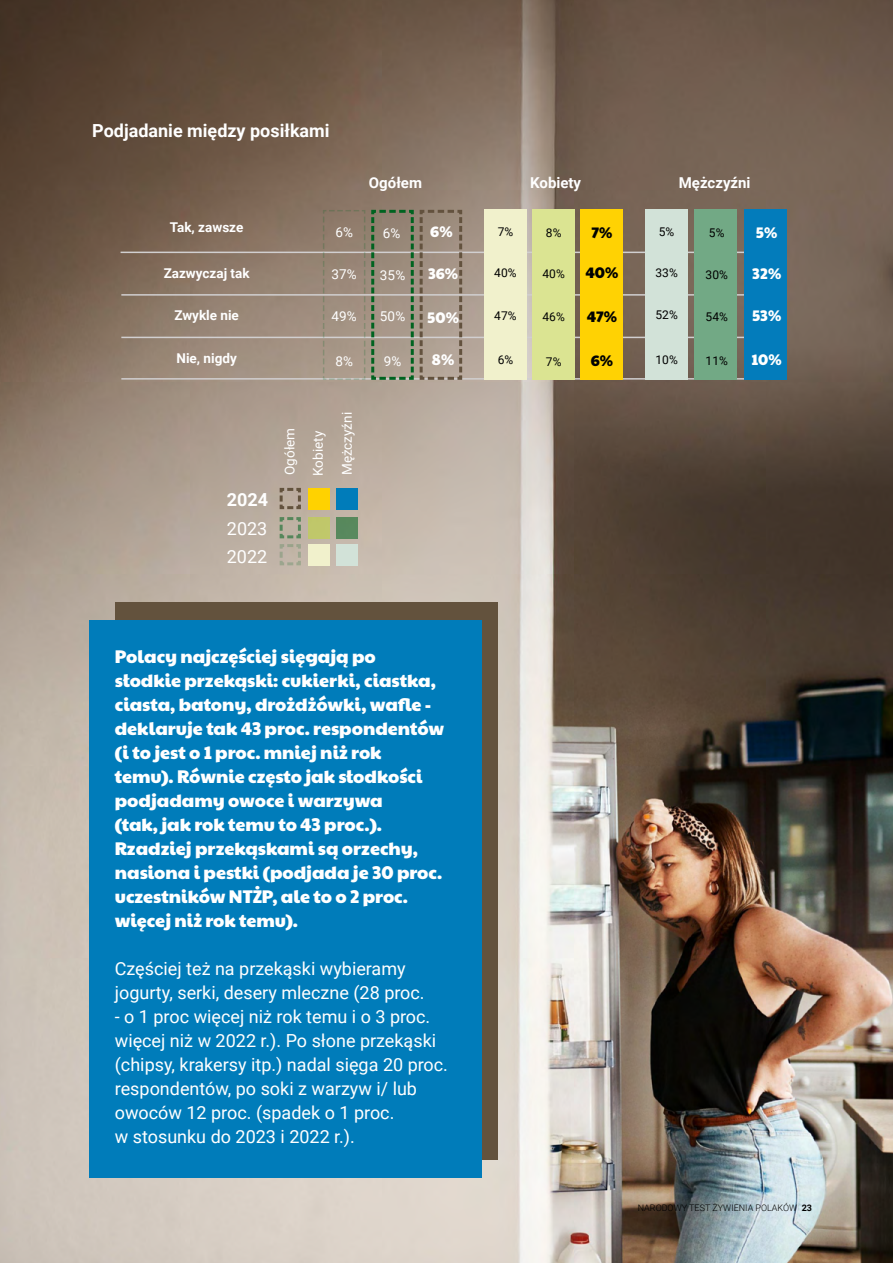
<style>
.page{position:relative;width:893px;height:1263px;background:#fff}
.page>*{position:absolute;margin:0;border:0;box-sizing:border-box;transform-origin:0 0}
.t1{font:18px/24px "Paytone One";color:#fff}
.t2{font:18px/24px "Roboto";color:#fff}
.t3{font:700 18px "Roboto";color:#fff}
.t4{font:700 15px "Roboto";color:#fff}
.t5{font:15px "Paytone One";letter-spacing:.01em;color:#fff}
.t6{font:15px "Paytone One";color:#010202}
.t7{font:13.5px/28.8px "Roboto";color:#fff}
.t8{font:700 13.5px "Roboto";color:#fff}
.t9{font:12px "Roboto";letter-spacing:.01em;color:#000}
.t10{font:12px "Roboto";color:#010202}
.t11{font:300 9px "Roboto";color:#000}
.s1{font-weight:700}
</style>
<div class="page">
<img style="left:0;top:0;width:893px;height:1263px">
<div style="left:115px;top:603px;width:382px;height:557px;background:#63523d"></div>
<div style="left:89px;top:621px;width:393px;height:557px;background:#007cba"></div>
<hr style="left:121px;top:252px;width:661px;height:1px;background:#d1cfd0">
<hr style="left:121px;top:294px;width:661px;height:2px;background:#d1cfd0">
<hr style="left:121px;top:337px;width:661px;height:1px;background:#d1cfd0">
<hr style="left:121px;top:378px;width:661px;height:2px;background:#d1cfd0">
<div style="left:484px;top:210px;width:43px;height:170px;background:#f1f1cc"></div>
<div style="left:694px;top:210px;width:43px;height:170px;background:#72a985"></div>
<div style="left:744px;top:210px;width:43px;height:170px;background:#037cbb"></div>
<div style="left:532px;top:210px;width:43px;height:170px;background:#dbe492"></div>
<div style="left:581px;top:210px;width:42px;height:170px;background:#ffd203"></div>
<div style="left:645px;top:210px;width:43px;height:170px;background:#d2e2d8"></div>
<svg style="left:322px;top:208px;width:142px;height:173px;background:#9c8f7f"></svg>
<div style="left:308px;top:544px;width:21px;height:21px;background:#f1f1cc"></div>
<div style="left:336px;top:544px;width:21px;height:21px;background:#d2e2d8"></div>
<div style="left:308px;top:517px;width:21px;height:21px;background:#c0c76a"></div>
<div style="left:308px;top:488px;width:21px;height:21px;background:#ffd200"></div>
<div style="left:336px;top:517px;width:21px;height:21px;background:#58885d"></div>
<div style="left:336px;top:488px;width:21px;height:21px;background:#007cba"></div>
<svg style="left:278px;top:486px;width:24px;height:81px;background:#aca594"></svg>
<p class="t3" style="left:92px;top:118px;width:239px">Podjadanie między posiłkami</p>
<p class="t8" style="left:170px;top:218px;width:75px">Tak, zawsze</p>
<p class="t8" style="left:164px;top:264px;width:87px">Zazwyczaj tak</p>
<p class="t8" style="left:174px;top:306px;width:66px">Zwykle nie</p>
<p class="t8" style="left:176px;top:349px;width:62px">Nie, nigdy</p>
<p class="t7" style="left:335px;top:218px;width:19px">6%</p>
<p class="t7" style="left:331px;top:259px;width:27px">37%</p>
<p class="t7" style="left:331px;top:302px;width:27px">49%</p>
<p class="t7" style="left:335px;top:347px;width:19px">8%</p>
<p class="t4" style="left:369px;top:172px;width:55px">Ogółem</p>
<p class="t4" style="left:530px;top:172px;width:52px">Kobiety</p>
<p class="t4" style="left:679px;top:172px;width:73px">Mężczyźni</p>
<p class="t9" style="left:498px;top:224px;width:17px">7%</p>
<p class="t9" style="left:494px;top:264px;width:24px">40%</p>
<p class="t9" style="left:494px;top:307px;width:24px">47%</p>
<p class="t9" style="left:498px;top:351px;width:17px">6%</p>
<p class="t7" style="left:383px;top:218px;width:19px">6%</p>
<p class="t5" style="left:430px;top:219px;width:24px">6%</p>
<p class="t7" style="left:380px;top:260px;width:27px">35%</p>
<p class="t5" style="left:428px;top:261px;width:32px">36%</p>
<p class="t10" style="left:546px;top:225px;width:17px">8%</p>
<p class="t6" style="left:591px;top:219px;width:23px">7%</p>
<p class="t10" style="left:542px;top:265px;width:24px">40%</p>
<p class="t6" style="left:585px;top:260px;width:35px">40%</p>
<p class="t10" style="left:542px;top:309px;width:24px">46%</p>
<p class="t6" style="left:587px;top:303px;width:32px">47%</p>
<p class="t10" style="left:546px;top:354px;width:17px">7%</p>
<p class="t6" style="left:591px;top:348px;width:24px">6%</p>
<p class="t9" style="left:709px;top:225px;width:17px">5%</p>
<p class="t5" style="left:756px;top:219px;width:23px">5%</p>
<p class="t9" style="left:705px;top:266px;width:24px">30%</p>
<p class="t5" style="left:752px;top:261px;width:31px">32%</p>
<p class="t9" style="left:705px;top:308px;width:24px">54%</p>
<p class="t5" style="left:752px;top:303px;width:31px">53%</p>
<p class="t9" style="left:705px;top:352px;width:24px">11%</p>
<p class="t5" style="left:752px;top:347px;width:32px">10%</p>
<p class="t9" style="left:659px;top:224px;width:17px">5%</p>
<p class="t9" style="left:655px;top:264px;width:24px">33%</p>
<p class="t9" style="left:655px;top:306px;width:24px">52%</p>
<p class="t9" style="left:655px;top:351px;width:24px">10%</p>
<p class="t7" style="left:380px;top:302px;width:27px">50%</p>
<p class="t5" style="left:427px;top:304px;width:33px">50%</p>
<p class="t7" style="left:384px;top:347px;width:19px">9%</p>
<p class="t5" style="left:432px;top:347px;width:24px">8%</p>
<p class="t3" style="left:227px;top:486px;width:43px">2024</p>
<p class="t2" style="left:227px;top:516px;width:42px">2023</p>
<p class="t2" style="left:227px;top:544px;width:42px">2022</p>
<p class="t7" style="left:275px;top:476px;width:65px;rotate:-90deg">Ogółem<br>Kobiety<br>Mężczyźni</p>
<p class="t1" style="left:115px;top:644px;width:331px">Polacy najczęściej sięgają po słodkie przekąski: cukierki, ciastka, ciasta, batony, drożdżówki, wafle - deklaruje tak 43 proc. respondentów (i to jest o 1 proc. mniej niż rok temu). Równie często jak słodkości podjadamy owoce i warzywa<br>(tak, jak rok temu to 43 proc.).<br>Rzadziej przekąskami są orzechy, nasiona i pestki (podjada je 30 proc. uczestników NTŻP, ale to o 2 proc. więcej niż rok temu).</p>
<p class="t2" style="left:115px;top:956px;width:311px">Częściej też na przekąski wybieramy jogurty, serki, desery mleczne (28 proc.</p>
<p class="t2" style="left:115px;top:1004px;width:335px">- o 1 proc więcej niż rok temu i o 3 proc. więcej niż w 2022 r.). Po słone przekąski (chipsy, krakersy itp.) nadal sięga 20 proc. respondentów, po soki z warzyw i/ lub owoców 12 proc. (spadek o 1 proc.<br>w stosunku do 2023 i 2022 r.).</p>
<p class="t11" style="left:638px;top:1202px;width:176px">NARODOWY TEST ŻYWIENIA POLAKÓW <span class="s1">23</span></p>
</div>
